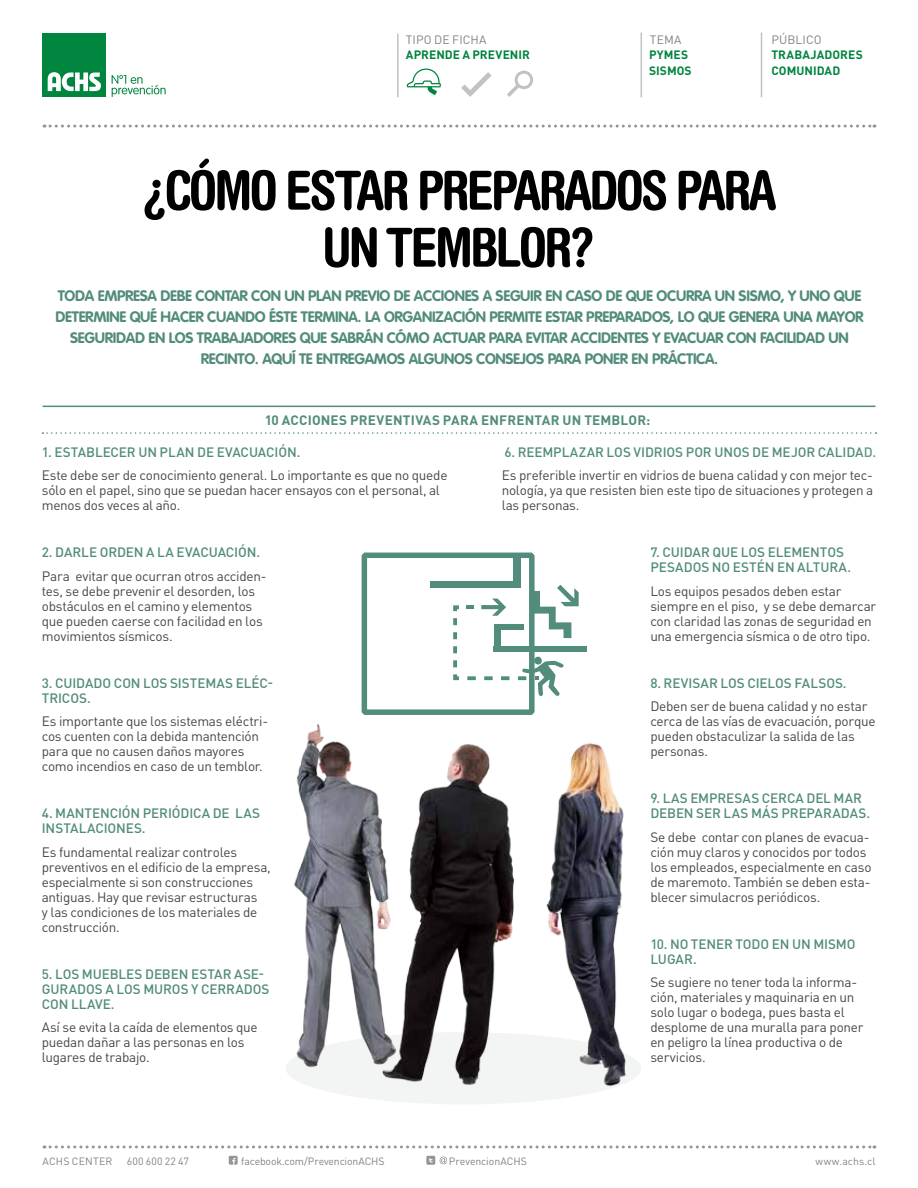
<style>
.page{position:relative;width:918px;height:1188px;background:#fff}
.page>*{position:absolute;margin:0;border:0;box-sizing:border-box;transform-origin:0 0}
.t1{font:700 condensed 54px/57px "Helvetica Rounded LT Std";letter-spacing:-.05em;color:#000;text-align:center}
.t2{font:700 15px/21px "VAG Rounded Std";letter-spacing:-.02em;color:#528c7c;text-align:center}
.t3{font:13.5px/15px "DIN Pro";letter-spacing:-.02em;color:#464547}
.t4{font:500 13.5px/15px "DIN Pro";letter-spacing:-.005em;color:#528c7c}
.t5{font:700 13.5px "DIN Pro";letter-spacing:.01em;color:#528c7c}
.t6{font:700 12px/16.5px "DIN Pro";letter-spacing:.005em;color:#00853f}
.t7{font:12px "DIN Pro";letter-spacing:.015em;color:#808285}
.t8{font:10.5px "DIN Pro";letter-spacing:-.005em;color:#808285}
.t9{font:10.5px "DIN Pro";letter-spacing:.015em;color:#808285}
.t10{font:10.5px "DIN Pro";letter-spacing:.02em;color:#808285}
.s1{font-weight:500;color:#528c7c}
.s2{font-weight:500;color:#639789}
</style>
<div class="page">
<svg style="left:44px;top:125px;width:831px;height:3px"></svg>
<svg style="left:44px;top:1145px;width:831px;height:3px"></svg>
<svg style="left:440px;top:1157px;width:7px;height:7px"></svg>
<div style="left:43px;top:33px;width:63px;height:64px;background:#00853f"></div>
<svg style="left:48px;top:72px;width:53px;height:19px"></svg>
<svg style="left:112px;top:75px;width:54px;height:22px"></svg>
<div style="left:229px;top:1156px;width:9px;height:9px;background:#939598"></div>
<svg style="left:232px;top:1158px;width:3px;height:7px"></svg>
<div style="left:426px;top:1156px;width:9px;height:9px;background:#939598"></div>
<svg style="left:429px;top:1158px;width:4px;height:4px"></svg>
<div style="left:286px;top:1032px;width:355px;height:72px;background:#f3f4f4;border-radius:50%"></div>
<hr style="left:641px;top:33px;width:1px;height:64px;background:#c0c2c4">
<hr style="left:397px;top:34px;width:2px;height:63px;background:#c0c2c4">
<hr style="left:761px;top:33px;width:1px;height:64px;background:#c0c2c4">
<svg style="left:461px;top:72px;width:31px;height:25px"></svg>
<svg style="left:507px;top:71px;width:26px;height:26px"></svg>
<svg style="left:407px;top:69px;width:34px;height:26px"></svg>
<img style="left:386px;top:744px;width:101px;height:341px">
<img style="left:294px;top:712px;width:127px;height:365px">
<img style="left:487px;top:743px;width:139px;height:346px">
<div style="left:494px;top:646px;width:93px;height:6px;background:#528c7c"></div>
<svg style="left:362px;top:553px;width:217px;height:162px"></svg>
<hr style="left:43px;top:406px;width:832px;height:1px;background:#528c7c">
<svg style="left:43px;top:432px;width:833px;height:2px"></svg>
<p class="t7" style="left:406px;top:31px;width:82px">TIPO DE FICHA</p>
<p class="t6" style="left:406px;top:46px;width:126px">APRENDE A PREVENIR</p>
<p class="t7" style="left:650px;top:31px;width:33px">TEMA</p>
<p class="t7" style="left:771px;top:31px;width:52px">PÚBLICO</p>
<p class="t6" style="left:649px;top:46px;width:44px">PYMES<br>SISMOS</p>
<p class="t6" style="left:771px;top:46px;width:93px">TRABAJADORES<br>COMUNIDAD</p>
<h1 class="t1" style="left:141px;top:161px;width:637px">¿CÓMO ESTAR PREPARADOS PARA<br>UN TEMBLOR?</h1>
<p class="t2" style="left:55px;top:285px;width:810px">TODA EMPRESA DEBE CONTAR CON UN PLAN PREVIO DE ACCIONES A SEGUIR EN CASO DE QUE OCURRA UN SISMO, Y UNO QUE DETERMINE QUÉ HACER CUANDO ÉSTE TERMINA. LA ORGANIZACIÓN PERMITE ESTAR PREPARADOS, LO QUE GENERA UNA MAYOR SEGURIDAD EN LOS TRABAJADORES QUE SABRÁN CÓMO ACTUAR PARA EVITAR ACCIDENTES Y EVACUAR CON FACILIDAD UN RECINTO. AQUÍ TE ENTREGAMOS ALGUNOS CONSEJOS PARA PONER EN PRÁCTICA.</p>
<p class="t5" style="left:265px;top:411px;width:387px">10 ACCIONES PREVENTIVAS PARA ENFRENTAR UN TEMBLOR:</p>
<p class="t4" style="left:42px;top:444px;width:260px">1. ESTABLECER UN PLAN DE EVACUACIÓN.</p>
<p class="t3" style="left:42px;top:467px;width:407px">Este debe ser de conocimiento general. Lo importante es que no quede sólo en el papel, sino que se puedan hacer ensayos con el personal, al menos dos veces al año.</p>
<p class="t4" style="left:42px;top:544px;width:220px">2. DARLE ORDEN A LA EVACUACIÓN.</p>
<p class="t3" style="left:42px;top:568px;width:226px">Para evitar que ocurran otros acciden&shy;tes, se debe prevenir el desorden, los obstáculos en el camino y elementos que pueden caerse con facilidad en los movimientos sísmicos.</p>
<p class="t4" style="left:42px;top:675px;width:233px">3. CUIDADO CON LOS SISTEMAS ELÉC-<br>TRICOS.</p>
<p class="t3" style="left:42px;top:713px;width:228px">Es importante que los sistemas eléctri&shy;cos cuenten con la debida mantención para que no causen daños mayores como incendios en caso de un temblor.</p>
<p class="t4" style="left:42px;top:805px;width:220px">4. MANTENCIÓN PERIÓDICA DE LAS<br>INSTALACIONES.</p>
<p class="t3" style="left:42px;top:844px;width:231px">Es fundamental realizar controles preventivos en el edificio de la empresa, especialmente si son construcciones antiguas. Hay que revisar estructuras<br>y las condiciones de los materiales de construcción.</p>
<p class="t4" style="left:42px;top:966px;width:229px">5. LOS MUEBLES DEBEN ESTAR ASE-<br>GURADOS A LOS MUROS Y CERRADOS<br>CON LLAVE.</p>
<p class="t3" style="left:42px;top:1019px;width:218px">Así se evita la caída de elementos que puedan dañar a las personas en los lugares de trabajo.</p>
<p class="t3" style="left:502px;top:439px;width:376px;line-height:23.5px"><span class="s1">6. REEMPLAZAR LOS VIDRIOS POR UNOS DE MEJOR CALIDA</span><span class="s2">D.<br></span>Es preferible invertir en vidrios de buena calidad y con mejor tec-</p>
<p class="t3" style="left:502px;top:482px;width:373px">nología, ya que resisten bien este tipo de situaciones y protegen a las personas.</p>
<p class="t4" style="left:650px;top:544px;width:202px">7. CUIDAR QUE LOS ELEMENTOS<br>PESADOS NO ESTÉN EN ALTURA.</p>
<p class="t3" style="left:650px;top:583px;width:227px">Los equipos pesados deben estar siempre en el piso, y se debe demarcar con claridad las zonas de seguridad en una emergencia sísmica o de otro tipo.</p>
<p class="t4" style="left:650px;top:675px;width:198px">8. REVISAR LOS CIELOS FALSOS.</p>
<p class="t3" style="left:650px;top:698px;width:227px">Deben ser de buena calidad y no estar cerca de las vías de evacuación, porque pueden obstaculizar la salida de las personas.</p>
<p class="t4" style="left:650px;top:790px;width:221px">9. LAS EMPRESAS CERCA DEL MAR<br>DEBEN SER LAS MÁS PREPARADAS.</p>
<p class="t3" style="left:650px;top:829px;width:223px">Se debe contar con planes de evacua&shy;ción muy claros y conocidos por todos los empleados, especialmente en caso de maremoto. También se deben esta&shy;blecer simulacros periódicos.</p>
<p class="t4" style="left:650px;top:936px;width:207px">10. NO TENER TODO EN UN MISMO<br>LUGAR.</p>
<p class="t3" style="left:650px;top:974px;width:215px">Se sugiere no tener toda la informa&shy;ción, materiales y maquinaria en un solo lugar o bodega, pues basta el desplome de una muralla para poner en peligro la línea productiva o de servicios.</p>
<p class="t9" style="left:43px;top:1154px;width:71px">ACHS CENTER</p>
<p class="t10" style="left:127px;top:1154px;width:64px">600 600 22 47</p>
<p class="t8" style="left:241px;top:1154px;width:145px">facebook.com/PrevencionACHS</p>
<p class="t8" style="left:449px;top:1154px;width:80px">PrevencionACHS</p>
<p class="t8" style="left:816px;top:1154px;width:61px">www.achs.cl</p>
</div>
